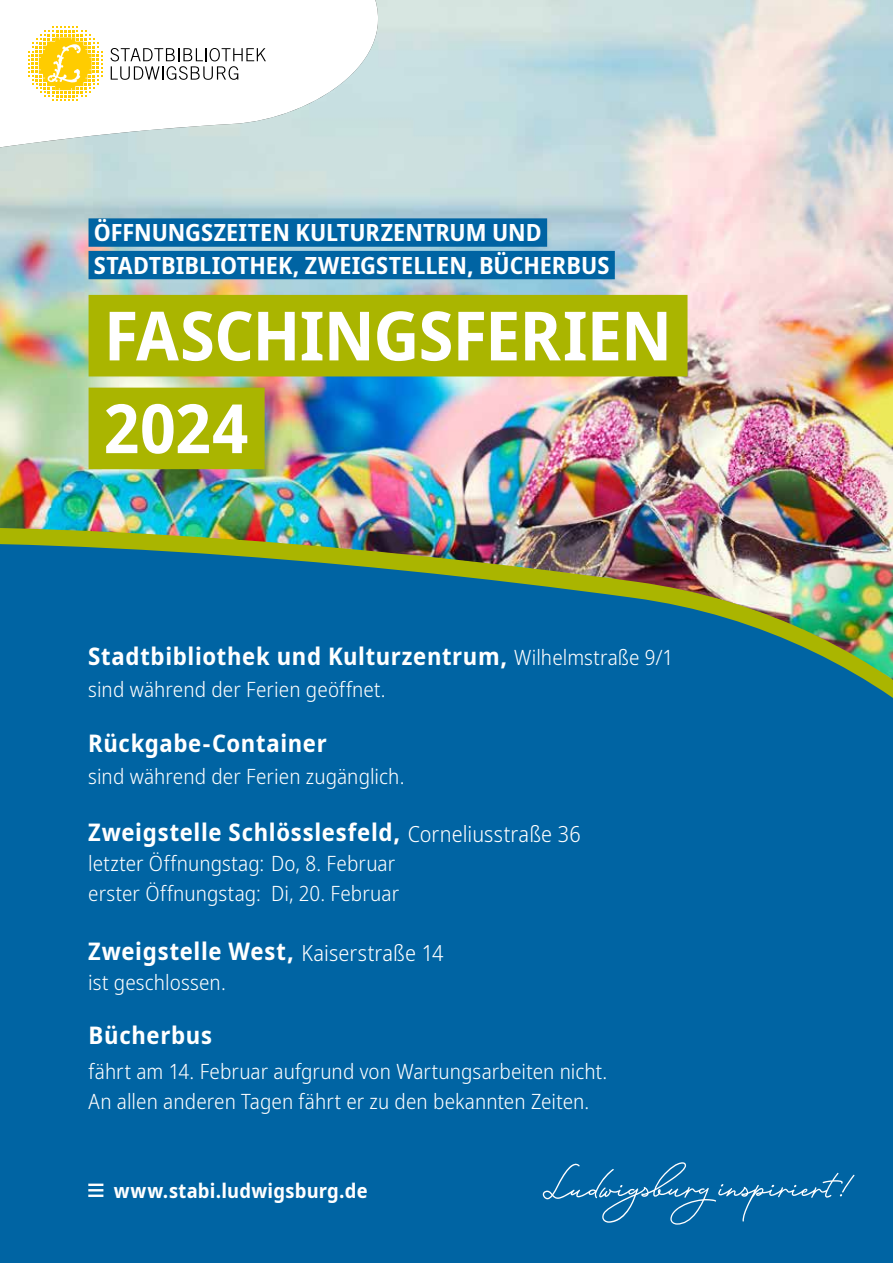
<style>
.page{position:relative;width:893px;height:1263px;background:#fff}
.page>*{position:absolute;margin:0;border:0;box-sizing:border-box;transform-origin:0 0}
.t1{font:700 semi-condensed 67.95px/92.7px "Noto Sans";letter-spacing:-.01em;color:#fff}
.t2{font:700 semi-condensed 24.15px "Noto Sans";letter-spacing:.03em;color:#fff}
.t3{font:700 semi-condensed 23.7px/32.5px "Noto Sans";color:#fff}
.t4{font:300 semi-condensed 21px/29.4px "Noto Sans";letter-spacing:.005em;color:#fff}
.t5{font:700 semi-condensed 20.1px "Noto Sans";letter-spacing:.01em;color:#fff}
.s1{font-weight:300;font-size:21px}
.s2{font-weight:300;font-size:22.2px}
</style>
<div class="page">
<img style="left:0;top:0;width:893px;height:321px">
<svg style="left:28px;top:26px;width:75px;height:75px"></svg>
<svg style="left:110px;top:48px;width:156px;height:32px"></svg>
<img style="left:0;top:337px;width:893px;height:926px">
<div style="left:89px;top:295px;width:598px;height:81px;background:#aab500"></div>
<div style="left:89px;top:388px;width:176px;height:81px;background:#aab500"></div>
<div style="left:89px;top:218px;width:458px;height:29px;background:#0064a3"></div>
<div style="left:89px;top:251px;width:526px;height:28px;background:#0064a3"></div>
<svg style="left:543px;top:1162px;width:311px;height:62px;background:#126ea9"></svg>
<hr style="left:88px;top:1183px;width:15px;height:3px;background:#fff">
<svg style="left:88px;top:1189px;width:15px;height:2px"></svg>
<hr style="left:88px;top:1194px;width:15px;height:3px;background:#fff">
<p class="t3" style="left:94px;top:217px;width:517px">ÖFFNUNGSZEITEN KULTURZENTRUM UND<br>STADTBIBLIOTHEK, ZWEIGSTELLEN, BÜCHERBUS</p>
<h1 class="t1" style="left:104px;top:291px;width:569px">FASCHINGSFERIEN<br>2024</h1>
<p class="t2" style="left:88px;top:639px;width:587px">Stadtbibliothek und Kulturzentrum, <span class="s1">Wilhelmstraße 9/1</span></p>
<p class="t4" style="left:88px;top:676px;width:299px">sind während der Ferien geöffnet.</p>
<p class="t2" style="left:88px;top:726px;width:240px">Rückgabe-Container</p>
<p class="t4" style="left:88px;top:763px;width:318px">sind während der Ferien zugänglich.</p>
<p class="t2" style="left:88px;top:815px;width:494px">Zweigstelle Schlösslesfeld, <span class="s2">Corneliusstraße 36</span></p>
<p class="t4" style="left:88px;top:849px;width:312px">letzter Öffnungstag: Do, 8. Februar erster Öffnungstag: Di, 20. Februar</p>
<p class="t2" style="left:88px;top:934px;width:357px">Zweigstelle West, <span class="s2">Kaiserstraße 14</span></p>
<p class="t4" style="left:88px;top:968px;width:139px">ist geschlossen.</p>
<p class="t2" style="left:89px;top:1018px;width:125px">Bücherbus</p>
<p class="t4" style="left:89px;top:1057px;width:520px">fährt am 14. Februar aufgrund von Wartungsarbeiten nicht.<br>An allen anderen Tagen fährt er zu den bekannten Zeiten.</p>
<p class="t5" style="left:114px;top:1176px;width:255px">www.stabi.ludwigsburg.de</p>
</div>
